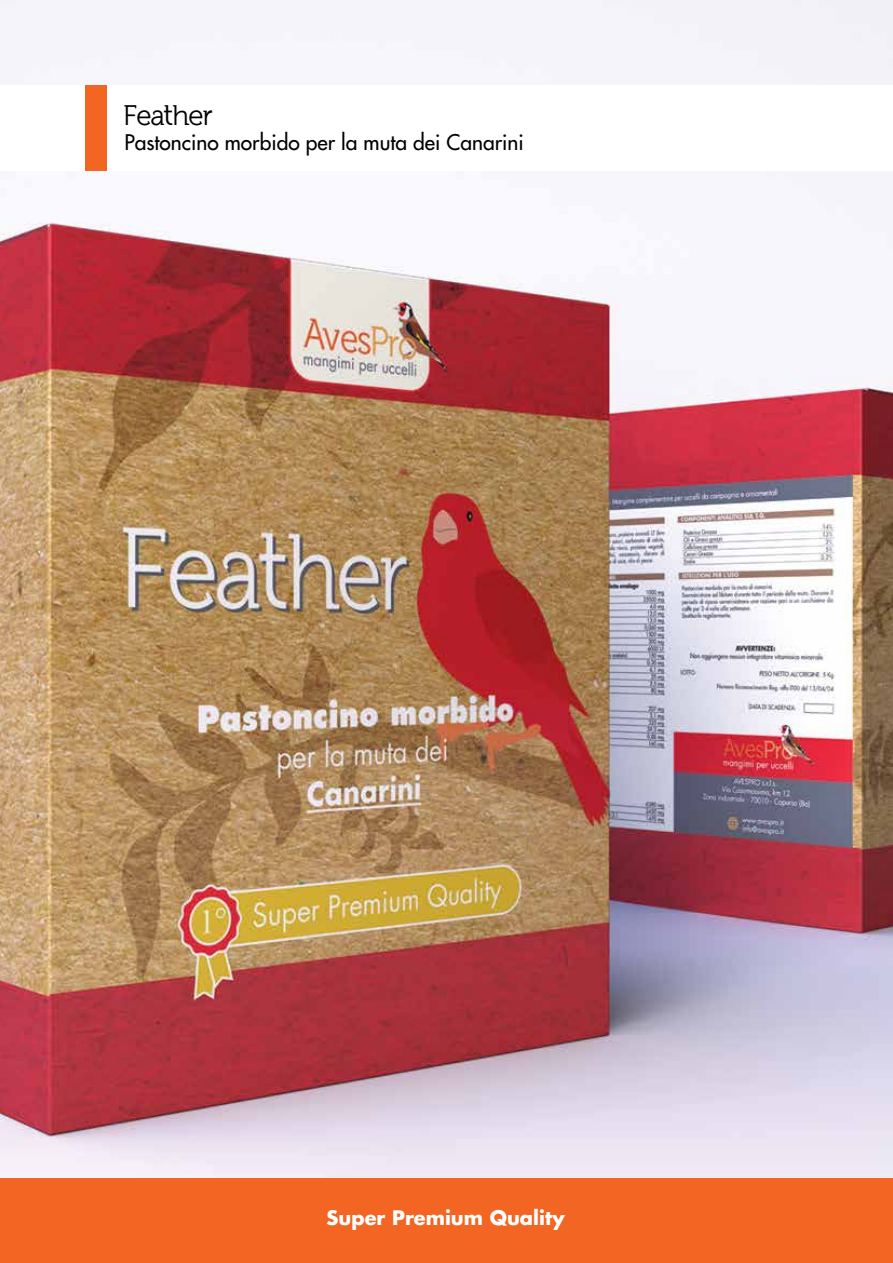
<style>
.page{position:relative;width:893px;height:1263px;background:#fff}
.page>*{position:absolute;margin:0;border:0;box-sizing:border-box;transform-origin:0 0}
.t1{font:27px "Fh Lentil";color:#000}
.t2{font:21px "Futura";color:#000}
.t3{font:700 19.5px "Futura";color:#fff}
</style>
<div class="page">
<img style="left:0;top:0;width:893px;height:1178px">
<div style="left:0;top:85px;width:893px;height:85px;background:#fff"></div>
<div style="left:85px;top:85px;width:21px;height:85px;background:#f26522"></div>
<div style="left:0;top:1178px;width:893px;height:85px;background:#f26522"></div>
<p class="t1" style="left:124px;top:102px;width:90px">Feather</p>
<p class="t2" style="left:124px;top:129px;width:401px">Pastoncino morbido per la muta dei Canarini</p>
<p class="t3" style="left:327px;top:1204px;width:240px">Super Premium Quality</p>
</div>
